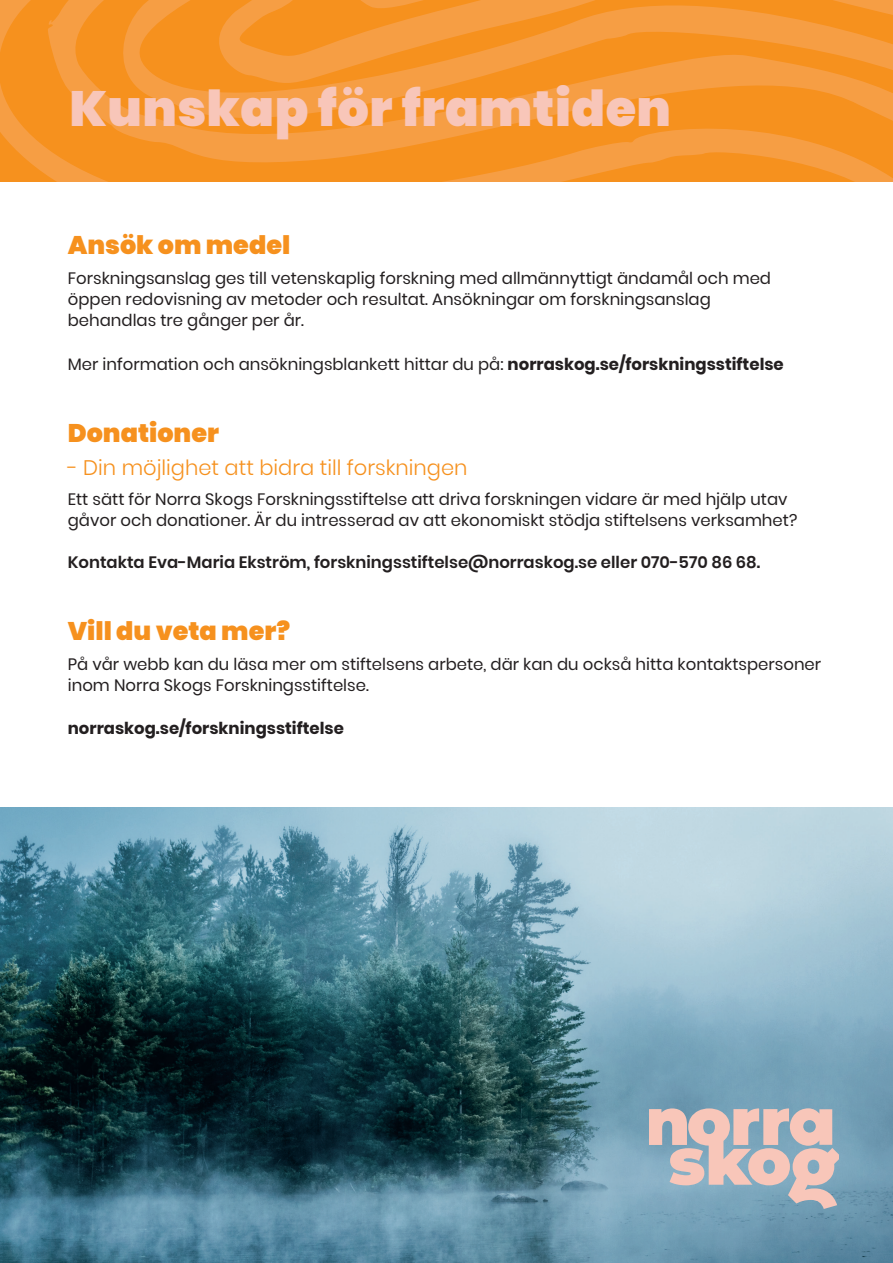
<style>
.page{position:relative;width:893px;height:1263px;background:#fff}
.page>*{position:absolute;margin:0;border:0;box-sizing:border-box;transform-origin:0 0}
.t1{font:900 49.5px "Poppins";letter-spacing:.01em;color:#f8c6b9}
.t2{font:900 25.5px "Poppins";color:#f6911e}
.t3{font:300 21px "Poppins";color:#f6911e}
.t4{font:16.5px/21px "Poppins";color:#231f20}
.t5{font:600 16.5px "Poppins";color:#231f20}
.t6{font:700 16.5px "Poppins";color:#231f20}
.s1{font-weight:700}
</style>
<div class="page">
<svg style="left:0;top:0;width:892px;height:182px;background:#f69529"></svg>
<svg style="left:99px;top:0;width:793px;height:150px;background:#f6962f"></svg>
<svg style="left:198px;top:0;width:459px;height:92px;background:#f69730"></svg>
<svg style="left:892px;top:0;width:1px;height:182px"></svg>
<img style="left:0;top:808px;width:893px;height:455px">
<svg style="left:650px;top:1108px;width:189px;height:101px;background:#bcb6ba"></svg>
<h1 class="t1" style="left:70px;top:80px;width:603px">Kunskap för framtiden</h1>
<h2 class="t2" style="left:68px;top:231px;width:224px">Ansök om medel</h2>
<p class="t4" style="left:68px;top:268px;width:705px">Forskningsanslag ges till vetenskaplig forskning med allmännyttigt ändamål och med öppen redovisning av metoder och resultat. Ansökningar om forskningsanslag behandlas tre gånger per år.</p>
<p class="t4" style="left:68px;top:354px;width:717px">Mer information och ansökningsblankett hittar du på: <span class="s1">norraskog.se/forskningsstiftelse</span></p>
<h2 class="t2" style="left:68px;top:418px;width:153px">Donationer</h2>
<p class="t3" style="left:68px;top:455px;width:401px">- Din möjlighet att bidra till forskningen</p>
<p class="t4" style="left:68px;top:489px;width:731px">Ett sätt för Norra Skogs Forskningsstiftelse att driva forskningen vidare är med hjälp utav gåvor och donationer. Är du intresserad av att ekonomiskt stödja stiftelsens verksamhet?</p>
<p class="t5" style="left:68px;top:552px;width:694px">Kontakta Eva-Maria Ekström, forskningsstiftelse@norraskog.se eller 070-570 86 68.</p>
<h2 class="t2" style="left:68px;top:616px;width:224px">Vill du veta mer?</h2>
<p class="t4" style="left:68px;top:654px;width:755px">På vår webb kan du läsa mer om stiftelsens arbete, där kan du också hitta kontaktspersoner inom Norra Skogs Forskningsstiftelse.</p>
<p class="t6" style="left:68px;top:719px;width:278px">norraskog.se/forskningsstiftelse</p>
</div>
